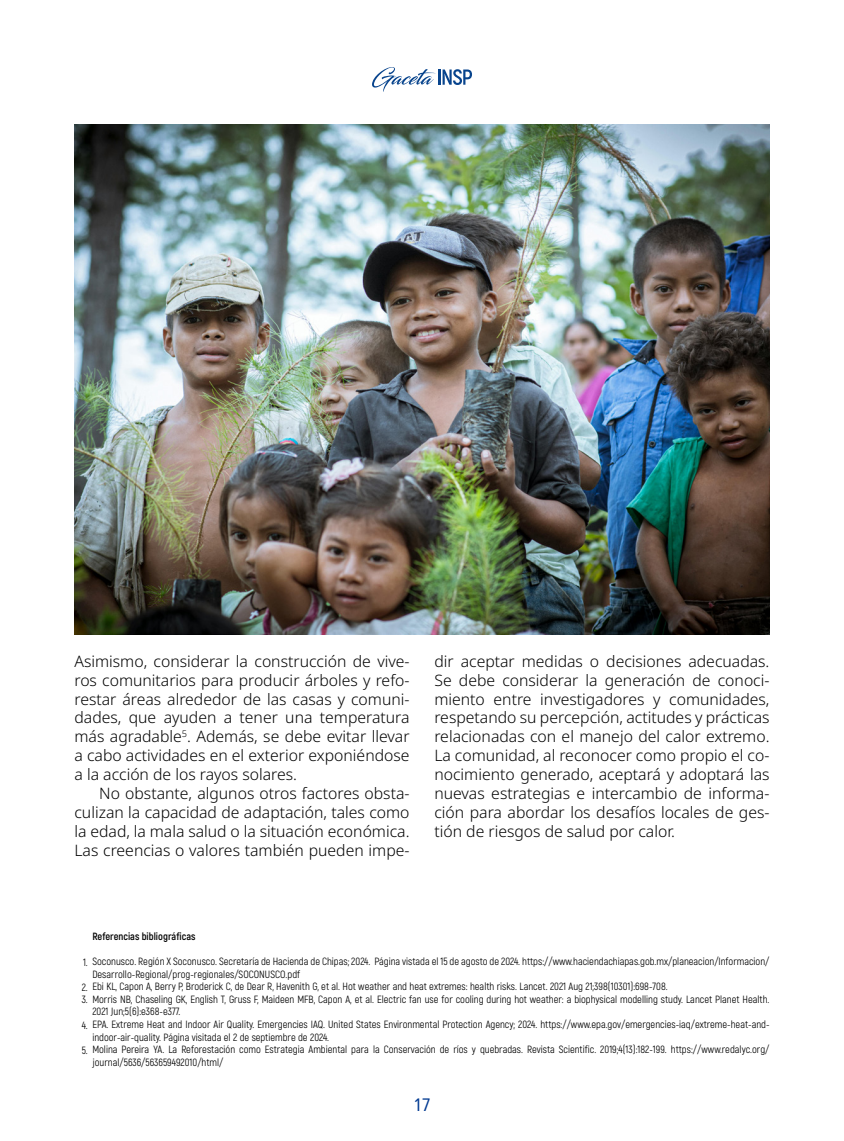
<style>
.page{position:relative;width:844px;height:1141px;background:#fff}
.page>*{position:absolute;margin:0;border:0;box-sizing:border-box;transform-origin:0 0}
.t1{font:condensed 17.5px "Noto Sans";color:#003991}
.t2{font:300 15.75px/18.9px "Noto Sans";color:#000;text-align:justify}
.t3{font:10.5px/12.6px "Akrobat";color:#000}
.t4{font:700 10.5px "Akrobat";color:#000}
</style>
<div class="page">
<svg style="left:372px;top:67px;width:100px;height:25px"></svg>
<img style="left:74px;top:124px;width:695px;height:511px">
<p class="t2" style="left:74px;top:652px;width:336px">Asimismo, considerar la construcción de vive&shy;ros comunitarios para producir árboles y refo&shy;restar áreas alrededor de las casas y comuni&shy;dades, que ayuden a tener una temperatura más agradable<sup>5</sup>. Además, se debe evitar llevar a cabo actividades en el exterior exponiéndose a la acción de los rayos solares.</p>
<h2 class="t2" style="left:74px;top:784px;width:336px;text-indent:25px">No obstante, algunos otros factores obsta&shy;culizan la capacidad de adaptación, tales como la edad, la mala salud o la situación económica.<br>Las creencias o valores también pueden impe-</h2>
<p class="t2" style="left:434px;top:652px;width:336px">dir aceptar medidas o decisiones adecuadas.<br>Se debe considerar la generación de conoci&shy;miento entre investigadores y comunidades, respetando su percepción, actitudes y prácticas relacionadas con el manejo del calor extremo.<br>La comunidad, al reconocer como propio el co&shy;nocimiento generado, aceptará y adoptará las nuevas estrategias e intercambio de informa&shy;ción para abordar los desafíos locales de ges&shy;tión de riesgos de salud por calor.</p>
<p class="t4" style="left:92px;top:930px;width:105px">Referencias bibliográficas</p>
<p class="t3" style="left:92px;top:955px;width:678px;text-indent:-9px">1. Soconusco. Región X Soconusco. Secretaría de Hacienda de Chipas; 2024. Página vistada el 15 de agosto de 2024. https://www.haciendachiapas.gob.mx/planeacion/Informacion/<br>Desarrollo-Regional/prog-regionales/SOCONUSCO.pdf</p>
<p class="t3" style="left:82px;top:980px;width:587px">2. Ebi KL, Capon A, Berry P, Broderick C, de Dear R, Havenith G, et al. Hot weather and heat extremes: health risks. Lancet. 2021 Aug 21;398(10301):698-708.</p>
<p class="t3" style="left:92px;top:993px;width:678px;text-indent:-10px">3. Morris NB, Chaseling GK, English T, Gruss F, Maideen MFB, Capon A, et al. Electric fan use for cooling during hot weather: a biophysical modelling study. Lancet Planet Health.<br>2021 Jun;5(6):e368-e377.</p>
<p class="t3" style="left:92px;top:1018px;width:678px;text-indent:-10px">4. EPA. Extreme Heat and Indoor Air Quality. Emergencies IAQ. United States Environmental Protection Agency; 2024. https://www.epa.gov/emergencies-iaq/extreme-heat-and&shy;indoor-air-quality. Página visitada el 2 de septiembre de 2024.</p>
<p class="t3" style="left:92px;top:1043px;width:678px;text-indent:-10px">5. Molina Pereira YA. La Reforestación como Estrategia Ambiental para la Conservación de ríos y quebradas. Revista Scientific. 2019;4(13):182-199. https://www.redalyc.org/ journal/5636/563659492010/html/</p>
<h1 class="t1" style="left:413px;top:1092px;width:18px">17</h1>
</div>
